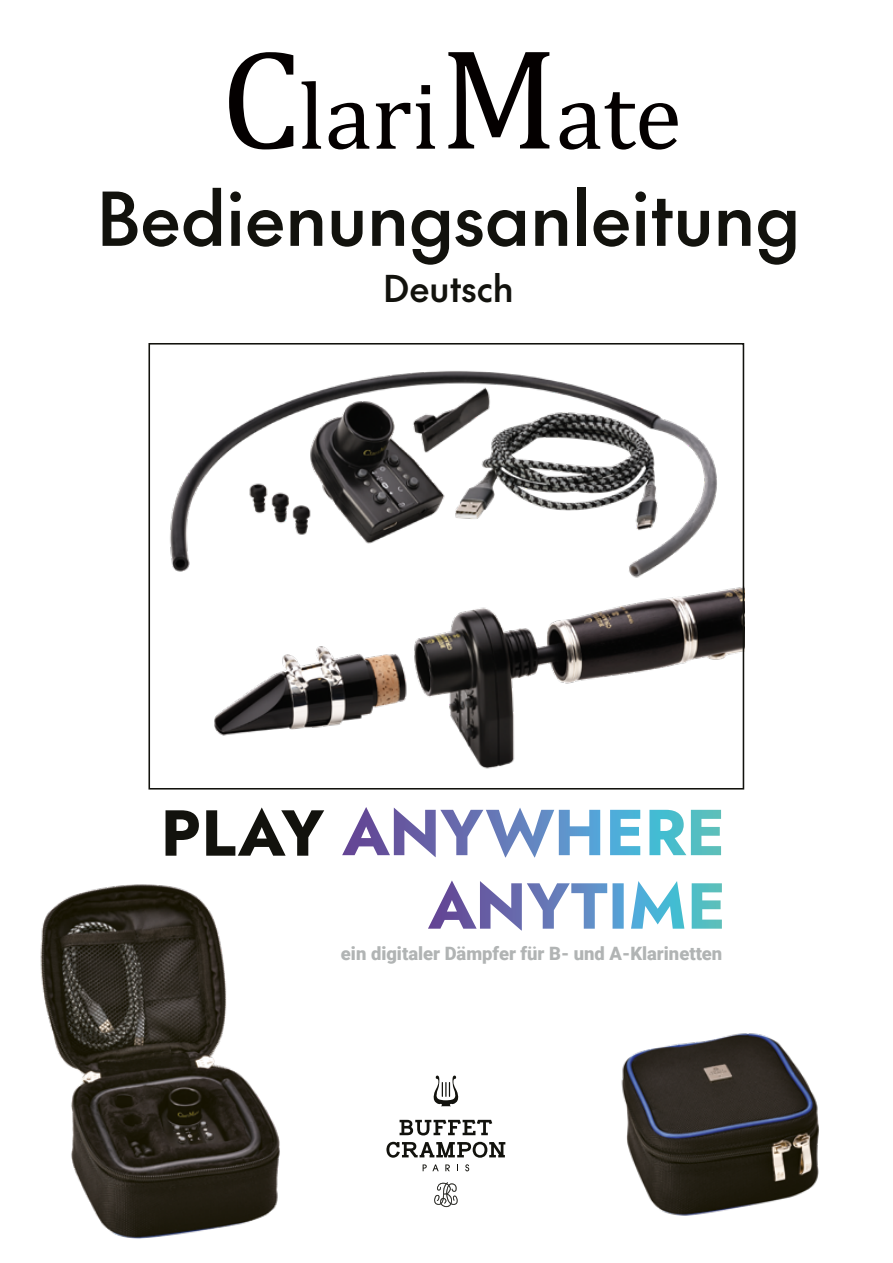
<style>
.page{position:relative;width:893px;height:1263px;background:#fff}
.page>*{position:absolute;margin:0;border:0;box-sizing:border-box;transform-origin:0 0}
.t1{font:500 72px "The Future";color:#12120d}
.t2{font:500 36px "The Future";color:#12120d}
.t3{font:900 18.45px "Roboto";color:#b1b4b4}
</style>
<div class="page">
<img style="left:170px;top:370px;width:547px;height:206px">
<img style="left:214px;top:576px;width:527px;height:193px">
<img style="left:621px;top:1033px;width:198px;height:183px">
<svg style="left:229px;top:52px;width:64px;height:97px"></svg>
<svg style="left:302px;top:81px;width:19px;height:68px"></svg>
<svg style="left:329px;top:103px;width:40px;height:46px"></svg>
<svg style="left:376px;top:103px;width:34px;height:46px"></svg>
<svg style="left:416px;top:85px;width:19px;height:64px"></svg>
<svg style="left:448px;top:52px;width:101px;height:96px"></svg>
<svg style="left:560px;top:92px;width:118px;height:58px"></svg>
<svg style="left:423px;top:1164px;width:16px;height:7px"></svg>
<svg style="left:445px;top:1164px;width:5px;height:7px"></svg>
<svg style="left:465px;top:1164px;width:4px;height:7px"></svg>
<svg style="left:433px;top:1075px;width:26px;height:31px"></svg>
<svg style="left:386px;top:1142px;width:119px;height:16px"></svg>
<svg style="left:434px;top:1182px;width:24px;height:25px"></svg>
<svg style="left:400px;top:1120px;width:92px;height:15px"></svg>
<div style="left:148px;top:343px;width:596px;height:446px;border:2px solid #12120d"></div>
<img style="left:40px;top:884px;width:240px;height:355px">
<img style="left:428px;top:880px;width:294px;height:51px">
<img style="left:342px;top:807px;width:379px;height:51px">
<svg style="left:166px;top:807px;width:158px;height:49px"></svg>
<h1 class="t1" style="left:97px;top:168px;width:706px">Bedienungsanleitung</h1>
<h2 class="t2" style="left:383px;top:263px;width:132px">Deutsch</h2>
<p class="t3" style="left:341px;top:940px;width:383px">ein digitaler Dämpfer für B- und A-Klarinetten</p>
</div>
